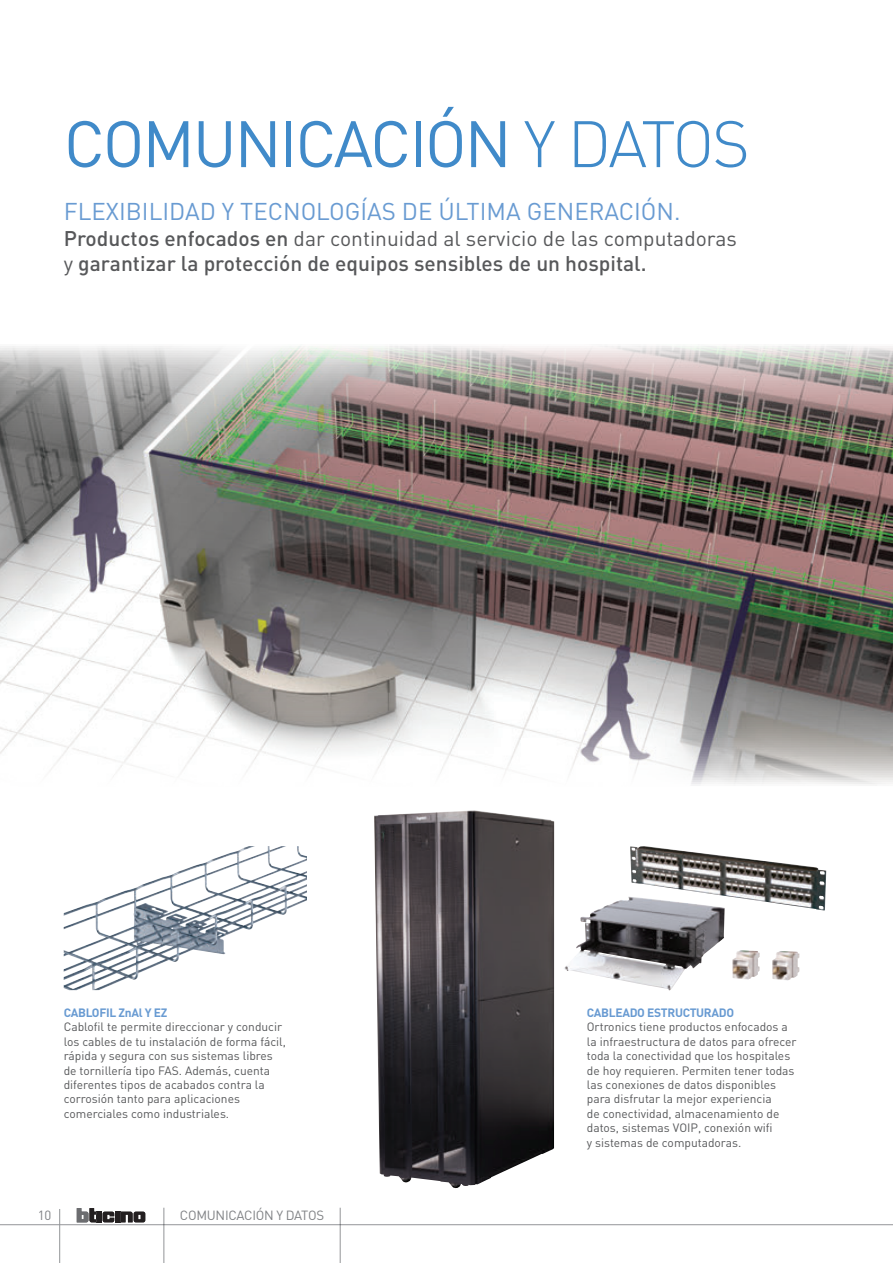
<style>
.page{position:relative;width:893px;height:1263px;background:#fff}
.page>*{position:absolute;margin:0;border:0;box-sizing:border-box;transform-origin:0 0}
.t1{font:64.5px "DIN Pro";letter-spacing:-.035em;color:#408ac9}
.texto_bullets{font:24px "DIN Pro";color:#699bd2}
.texto_bullets-2{font:21px "DIN Pro";color:#57585a}
.texto_bullets-3{font:500 21px "DIN Pro";color:#57585a}
.t2{font:13.2px "DIN Pro";letter-spacing:-.02em;color:#808285}
.texto_bullets-4{font:12px/14.4px "DIN Pro";color:#57585a}
.texto_bullets-5{font:700 12px "DIN Pro";letter-spacing:-.025em;color:#699bd2}
.s1{font-weight:300}
.s2{font-weight:500}
.s3{font-weight:400}
</style>
<div class="page">
<img style="left:0;top:346px;width:893px;height:438px">
<img style="left:64px;top:846px;width:243px;height:144px">
<img style="left:564px;top:896px;width:161px;height:95px">
<img style="left:732px;top:950px;width:28px;height:29px">
<img style="left:772px;top:951px;width:27px;height:29px">
<img style="left:374px;top:810px;width:180px;height:379px">
<img style="left:630px;top:846px;width:196px;height:64px">
<hr style="left:0;top:1224px;width:893px;height:1px;background:#939598">
<hr style="left:59px;top:1209px;width:1px;height:54px;background:#939598">
<svg style="left:77px;top:1208px;width:68px;height:14px"></svg>
<hr style="left:163px;top:1208px;width:1px;height:55px;background:#939598">
<hr style="left:340px;top:1208px;width:1px;height:55px;background:#939598">
<p class="t1" style="left:64px;top:100px;width:688px">COMUNICACIÓN <span class="s1">Y DATOS</span></p>
<p class="texto_bullets" style="left:64px;top:195px;width:618px">FLEXIBILIDAD Y TECNOLOGÍAS DE ÚLTIMA GENERACIÓN.</p>
<p class="texto_bullets-2" style="left:64px;top:224px;width:675px"><span class="s2">Productos enfocados en</span> dar continuidad al servicio de las computadoras</p>
<p class="texto_bullets-3" style="left:64px;top:249px;width:584px"><span class="s3">y</span> garantizar la protección de equipos sensibles de un hospital.</p>
<p class="texto_bullets-5" style="left:64px;top:1004px;width:105px">CABLOFIL ZnAl Y EZ</p>
<p class="texto_bullets-4" style="left:64px;top:1019px;width:224px">Cablofil te permite direccionar y conducir los cables de tu instalación de forma fácil, rápida y segura con sus sistemas libres de tornillería tipo FAS. Además, cuenta diferentes tipos de acabados contra la corrosión tanto para aplicaciones</p>
<p class="texto_bullets-4" style="left:64px;top:1106px;width:167px">comerciales como industriales.</p>
<p class="t2" style="left:38px;top:1207px;width:15px">10</p>
<p class="t2" style="left:180px;top:1207px;width:146px">COMUNICACIÓN Y DATOS</p>
<p class="texto_bullets-5" style="left:587px;top:1004px;width:149px">CABLEADO ESTRUCTURADO</p>
<p class="texto_bullets-4" style="left:587px;top:1019px;width:211px">Ortronics tiene productos enfocados a la infraestructura de datos para ofrecer toda la conectividad que los hospitales de hoy requieren. Permiten tener todas las conexiones de datos disponibles para disfrutar la mejor experiencia<br>de conectividad, almacenamiento de datos, sistemas VOIP, conexión wifi<br>y sistemas de computadoras.</p>
</div>
